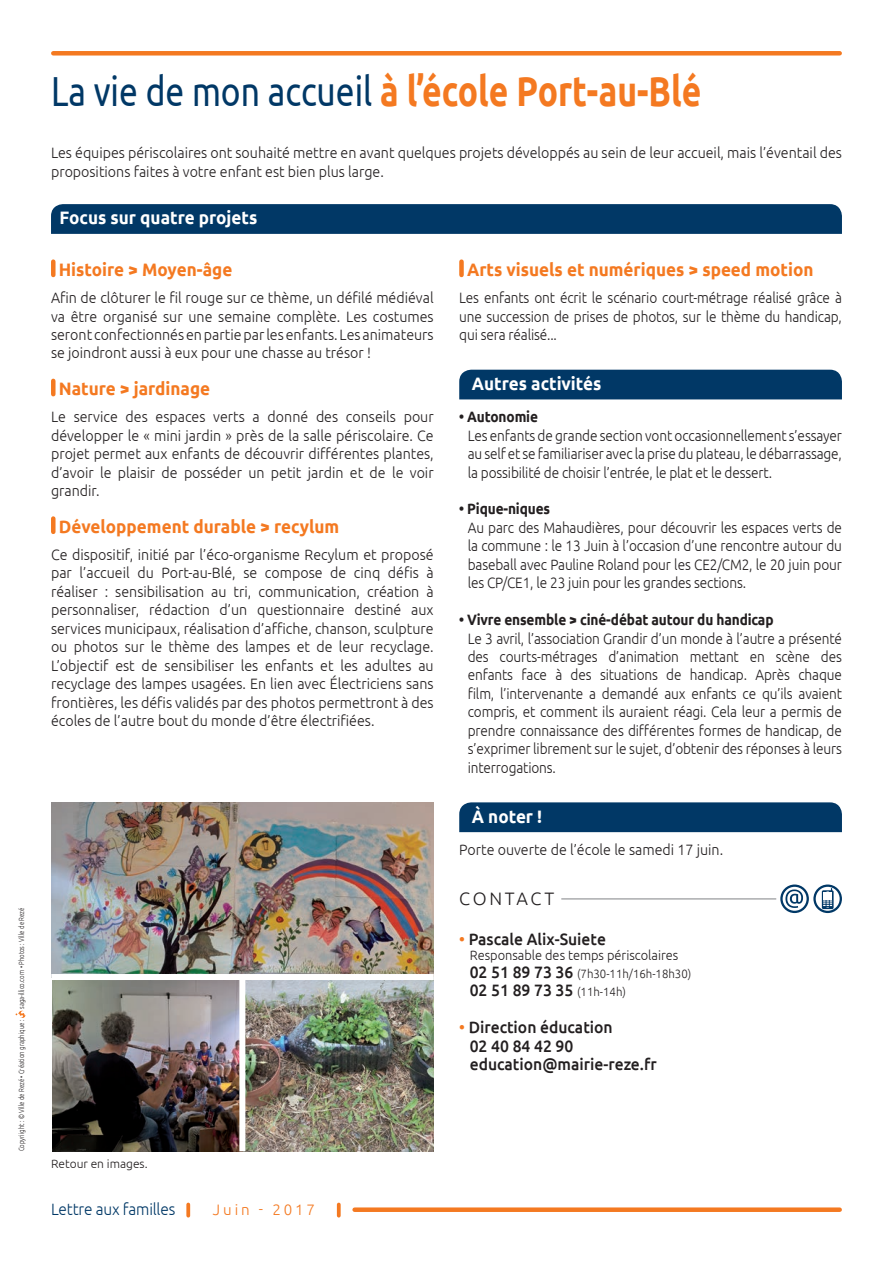
<style>
.page{position:relative;width:893px;height:1263px;background:#fff}
.page>*{position:absolute;margin:0;border:0;box-sizing:border-box;transform-origin:0 0}
.t1{font:700 42px "Ubuntu";color:#f47921;scale:.8 1}
.t2{font:700 18px "Ubuntu";color:#f47921;scale:.95 1}
.t3{font:700 18px "Ubuntu";color:#fff;scale:.95 1}
.t4{font:300 18px "Ubuntu";letter-spacing:.145em;color:#231f20}
.t5{font:500 16.5px/18.1px "Ubuntu";color:#231f20;scale:.95 1}
.t6{font:300 16.35px "Ubuntu";letter-spacing:-.01em;color:#013866;scale:.94 1}
.t7{font:300 15.15px "Ubuntu";letter-spacing:.19em;color:#f47921}
.t8{font:300 15px/18.5px "Ubuntu";color:#231f20;text-align:justify;scale:.95 1}
.t9{font:300 15px/18.5px "Ubuntu";color:#231f20;text-align:justify;scale:.91 1}
.t10{font:700 15px "Ubuntu";letter-spacing:-.01em;color:#231f20;scale:.91 1}
.t11{font:300 13.5px "Ubuntu";color:#231f20;scale:.95 1}
.t12{font:300 12px "Ubuntu";color:#231f20;scale:.95 1}
.t13{font:300 12px "Ubuntu";color:#231f20}
.t14{font:300 7.5px "Ubuntu";color:#231f20;scale:.8 1}
.s1{font-weight:400;color:#013866}
.s2{color:#f47921}
.s3{font-weight:500;font-size:16.5px}
.s4{font-weight:300;font-size:12px}
</style>
<div class="page">
<div style="left:51px;top:262px;width:5px;height:13px;background:#f47921"></div>
<div style="left:51px;top:381px;width:5px;height:13px;background:#f47921"></div>
<div style="left:51px;top:518px;width:5px;height:14px;background:#f47921"></div>
<hr style="left:561px;top:899px;width:215px;height:1px;background:#808285">
<svg style="left:780px;top:884px;width:62px;height:29px"></svg>
<div style="left:459px;top:262px;width:5px;height:13px;background:#f47921"></div>
<div style="left:459px;top:370px;width:383px;height:29px;background:#013866"></div>
<div style="left:459px;top:802px;width:383px;height:30px;background:#013866"></div>
<div style="left:51px;top:204px;width:791px;height:30px;background:#013866"></div>
<img style="left:51px;top:803px;width:383px;height:171px">
<img style="left:245px;top:980px;width:189px;height:171px">
<img style="left:52px;top:980px;width:187px;height:171px">
<div style="left:355px;top:1207px;width:485px;height:5px;background:#f47921"></div>
<svg style="left:186px;top:1204px;width:4px;height:12px"></svg>
<svg style="left:337px;top:1204px;width:4px;height:12px"></svg>
<svg style="left:15px;top:1010px;width:11px;height:8px"></svg>
<div style="left:53px;top:51px;width:787px;height:5px;background:#f47921"></div>
<p class="t14" style="left:17px;top:1009px;width:128px;rotate:-90deg">saga-illico.com • Photos : Ville de Rezé</p>
<p class="t14" style="left:17px;top:1151px;width:166px;rotate:-90deg">Copyriight : © Ville de Rezé • Création graphique :</p>
<h1 class="t1" style="left:51px;top:65px;width:814px"><span class="s1">La vie de mon accueil</span> à l’école Port-au-Blé</h1>
<p class="t8" style="left:51px;top:143px;width:834px">Les équipes périscolaires ont souhaité mettre en avant quelques projets développés au sein de leur accueil, mais l’éventail des propositions faites à votre enfant est bien plus large.</p>
<p class="t3" style="left:60px;top:207px;width:210px">Focus sur quatre projets</p>
<p class="t2" style="left:59px;top:259px;width:184px">Histoire &gt; Moyen-âge</p>
<p class="t8" style="left:51px;top:288px;width:404px">Afin de clôturer le fil rouge sur ce thème, un défilé médiéval va être organisé sur une semaine complète. Les costumes seront confectionnés en partie par les enfants. Les animateurs se joindront aussi à eux pour une chasse au trésor !</p>
<p class="t2" style="left:59px;top:378px;width:161px">Nature &gt; jardinage</p>
<p class="t8" style="left:51px;top:407px;width:404px">Le service des espaces verts a donné des conseils pour développer le « mini jardin » près de la salle périscolaire. Ce projet permet aux enfants de découvrir différentes plantes, d’avoir le plaisir de posséder un petit jardin et de le voir grandir.</p>
<p class="t2" style="left:59px;top:516px;width:297px">Développement durable &gt; recylum</p>
<p class="t8" style="left:51px;top:545px;width:404px">Ce dispositif, initié par l’éco-organisme Recylum et proposé par l’accueil du Port-au-Blé, se compose de cinq défis à réaliser : sensibilisation au tri, communication, création à personnaliser, rédaction d’un questionnaire destiné aux services municipaux, réalisation d’affiche, chanson, sculpture ou photos sur le thème des lampes et de leur recyclage.<br>L’objectif est de sensibiliser les enfants et les adultes au recyclage des lampes usagées. En lien avec Électriciens sans frontières, les défis validés par des photos permettront à des écoles de l’autre bout du monde d’être électrifiées.</p>
<p class="t2" style="left:467px;top:259px;width:366px">Arts visuels et numériques &gt; speed motion</p>
<p class="t9" style="left:459px;top:288px;width:422px">Les enfants ont écrit le scénario court-métrage réalisé grâce à une succession de prises de photos, sur le thème du handicap, qui sera réalisé...</p>
<p class="t3" style="left:472px;top:373px;width:138px">Autres activités</p>
<p class="t10" style="left:459px;top:408px;width:88px">• Autonomie</p>
<p class="t9" style="left:468px;top:426px;width:413px">Les enfants de grande section vont occasionnellement s’essayer au self et se familiariser avec la prise du plateau, le débarrassage, la possibilité de choisir l’entrée, le plat et le dessert.</p>
<p class="t10" style="left:459px;top:500px;width:101px">• Pique-niques</p>
<p class="t9" style="left:468px;top:518px;width:413px">Au parc des Mahaudières, pour découvrir les espaces verts de la commune : le 13 Juin à l’occasion d’une rencontre autour du baseball avec Pauline Roland pour les CE2/CM2, le 20 juin pour les CP/CE1, le 23 juin pour les grandes sections.</p>
<p class="t10" style="left:459px;top:611px;width:347px">• Vivre ensemble &gt; ciné-débat autour du handicap</p>
<p class="t9" style="left:468px;top:629px;width:413px">Le 3 avril, l’association Grandir d’un monde à l’autre a présenté des courts-métrages d’animation mettant en scène des enfants face à des situations de handicap. Après chaque film, l’intervenante a demandé aux enfants ce qu’ils avaient compris, et comment ils auraient réagi. Cela leur a permis de prendre connaissance des différentes formes de handicap, de s’exprimer librement sur le sujet, d’obtenir des réponses à leurs interrogations.</p>
<p class="t3" style="left:472px;top:805px;width:76px">à noter !</p>
<p class="t8" style="left:459px;top:840px;width:279px">Porte ouverte de l’école le samedi 17 juin.</p>
<p class="t4" style="left:459px;top:887px;width:97px">CONTACT</p>
<p class="t5" style="left:459px;top:929px;width:156px"><span class="s2">•</span> Pascale Alix-Suiete</p>
<p class="t11" style="left:470px;top:947px;width:221px">Responsable des temps périscolaires</p>
<p class="t12" style="left:470px;top:966px;width:235px"><span class="s3">02 51 89 73 36</span> (7h30-11h/16h-18h30)</p>
<p class="t5" style="left:470px;top:981px;width:166px">02 51 89 73 35 <span class="s4">(11h-14h)</span></p>
<p class="t5" style="left:470px;top:1018px;width:198px;text-indent:-11px"><span class="s2">•</span> Direction éducation<br>02 40 84 42 90 education@mairie-reze.fr</p>
<p class="t13" style="left:51px;top:1156px;width:98px">Retour en images.</p>
<p class="t6" style="left:51px;top:1199px;width:134px">Lettre aux familles</p>
<p class="t7" style="left:213px;top:1201px;width:104px">Juin - 2017</p>
</div>
